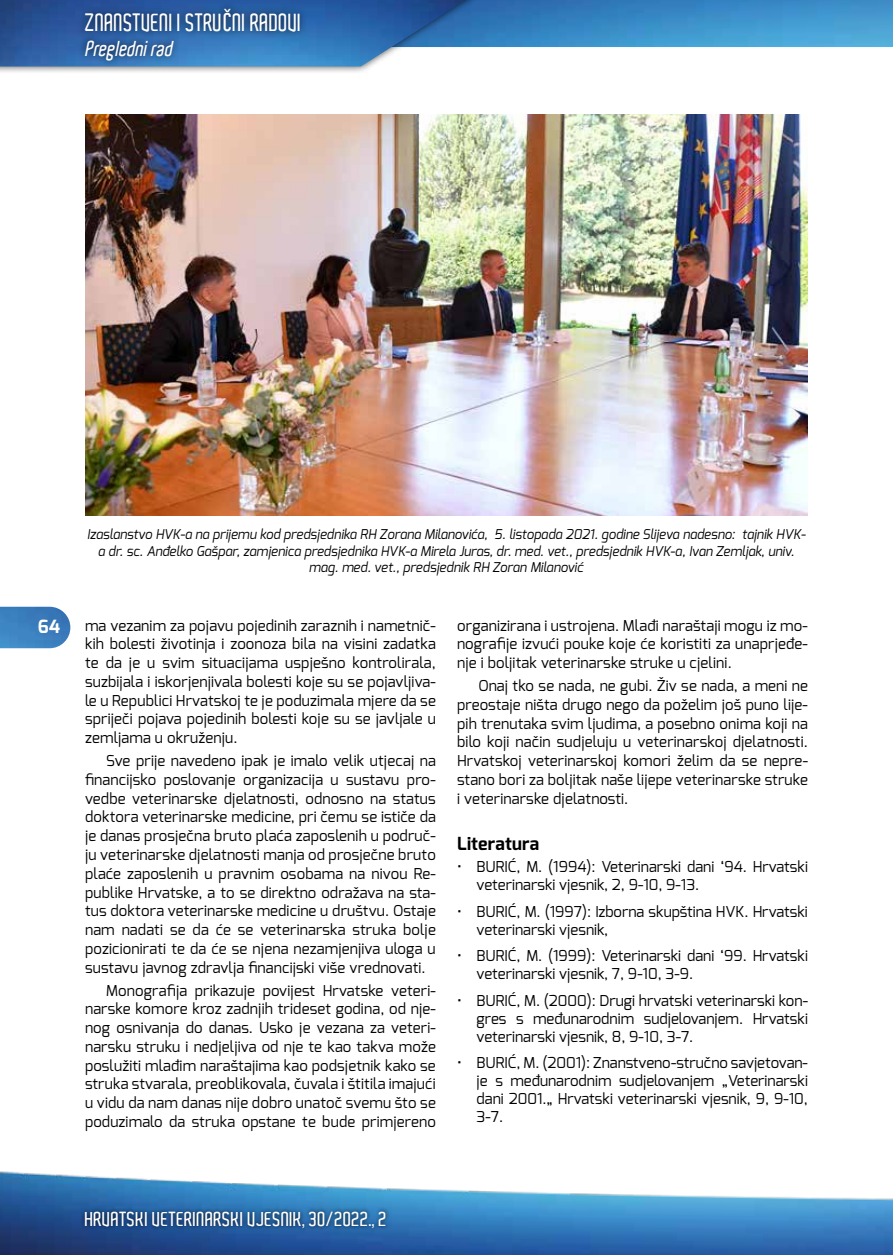
<style>
.page{position:relative;width:893px;height:1255px;background:#fff}
.page>*{position:absolute;margin:0;border:0;box-sizing:border-box;transform-origin:0 0}
.t1{font:600 24px "Aldo";color:#fff;scale:.9 1}
.t2{font:italic 600 21px "Aldo";color:#fff;scale:.9 1}
.t3{font:600 19.5px "Aldo";color:#fff}
.t4{font:700 18.15px "Exo";color:#fff}
.t5{font:700 18px "Exo";letter-spacing:.01em;color:#000}
.t6{font:15px/18.8px "Exo";color:#000;text-align:justify}
.t7{font:italic 13.5px/16.5px "Exo";color:#000;text-align:center}
.s1{font-family:"Libel Suit Rg";font-weight:400;font-size:22.5px}
</style>
<div class="page">
<img style="left:505px;top:0;width:388px;height:47px">
<div style="left:0;top:0;width:505px;height:75px;background:#000;opacity:.75"></div>
<img style="left:0;top:0;width:498px;height:66px">
<img style="left:0;top:1171px;width:893px;height:83px">
<img style="left:0;top:606px;width:70px;height:42px">
<div style="left:81px;top:1207px;width:309px;height:25px;background:#000;opacity:.75"></div>
<img style="left:85px;top:115px;width:723px;height:400px">
<div style="left:78px;top:1px;width:230px;height:67px;background:#000;opacity:.75"></div>
<h1 class="t1" style="left:85px;top:9px;width:242px">ZNANSTVENI I STRU<span class="s1">Č</span>NI RADOVI</h1>
<h2 class="t2" style="left:85px;top:37px;width:104px">Preglednirad</h2>
<p class="t4" style="left:38px;top:614px;width:24px">64</p>
<p class="t7" style="left:87px;top:526px;width:720px">Izaslanstvo HVK-a na prijemu kod predsjednika RH Zorana Milanovića, 5. listopada 2021. godine Slijeva nadesno: tajnik HVK&shy;a dr. sc. Anđelko Gašpar, zamjenica predsjednika HVK-a Mirela Juras, dr. med. vet., predsjednik HVK-a, Ivan Zemljak, univ. mag. med. vet., predsjednik RH Zoran Milanović</p>
<p class="t6" style="left:85px;top:615px;width:352px">ma vezanim za pojavu pojedinih zaraznih i nametnič&shy;kih bolesti životinja i zoonoza bila na visini zadatka te da je u svim situacijama uspješno kontrolirala, suzbijala i iskorjenjivala bolesti koje su se pojavljiva&shy;le u Republici Hrvatskoj te je poduzimala mjere da se spriječi pojava pojedinih bolesti koje su se javljale u zemljama u okruženju.</p>
<p class="t6" style="left:85px;top:751px;width:352px;text-indent:21px">Sve prije navedeno ipak je imalo velik utjecaj na financijsko poslovanje organizacija u sustavu pro&shy;vedbe veterinarske djelatnosti, odnosno na status doktora veterinarske medicine, pri čemu se ističe da je danas prosječna bruto plaća zaposlenih u područ&shy;ju veterinarske djelatnosti manja od prosječne bruto plaće zaposlenih u pravnim osobama na nivou Re&shy;publike Hrvatske, a to se direktno odražava na sta&shy;tus doktora veterinarske medicine u društvu. Ostaje nam nadati se da će se veterinarska struka bolje pozicionirati te da će se njena nezamjenjiva uloga u sustavu javnog zdravlja financijski više vrednovati.</p>
<p class="t6" style="left:85px;top:980px;width:352px;text-indent:21px">Monografija prikazuje povijest Hrvatske veteri&shy;narske komore kroz zadnjih trideset godina, od nje&shy;nog osnivanja do danas. Usko je vezana za veteri&shy;narsku struku i nedjeljiva od nje te kao takva može poslužiti mlađim naraštajima kao podsjetnik kako se struka stvarala, preoblikovala, čuvala i štitila imajući u vidu da nam danas nije dobro unatoč svemu što se poduzimalo da struka opstane te bude primjereno</p>
<p class="t6" style="left:457px;top:615px;width:352px">organizirana i ustrojena. Mlađi naraštaji mogu iz mo&shy;nografije izvući pouke koje će koristiti za unaprjeđe&shy;nje i boljitak veterinarske struke u cjelini.</p>
<p class="t6" style="left:457px;top:676px;width:352px;text-indent:21px">Onaj tko se nada, ne gubi. Živ se nada, a meni ne preostaje ništa drugo nego da poželim još puno lije&shy;pih trenutaka svim ljudima, a posebno onima koji na bilo koji način sudjeluju u veterinarskoj djelatnosti.<br>Hrvatskoj veterinarskoj komori želim da se nepre&shy;stano bori za boljitak naše lijepe veterinarske struke i veterinarske djelatnosti.</p>
<p class="t5" style="left:457px;top:831px;width:84px">Literatura</p>
<p class="t6" style="left:477px;top:857px;width:333px;line-height:18px;text-indent:-20px">• BURIĆ, M. (1994): Veterinarski dani ‘94. Hrvatski veterinarski vjesnik, 2, 9-10, 9-13.</p>
<p class="t6" style="left:477px;top:902px;width:333px;line-height:18px;text-indent:-20px">• BURIĆ, M. (1997): Izborna skupština HVK. Hrvatski veterinarski vjesnik,</p>
<p class="t6" style="left:477px;top:946px;width:333px;line-height:18px;text-indent:-20px">• BURIĆ, M. (1999): Veterinarski dani ‘99. Hrvatski veterinarski vjesnik, 7, 9-10, 3-9.</p>
<p class="t6" style="left:477px;top:991px;width:333px;line-height:18px;text-indent:-20px">• BURIĆ, M. (2000): Drugi hrvatski veterinarski kon&shy;gres s međunarodnim sudjelovanjem. Hrvatski veterinarski vjesnik, 8, 9-10, 3-7.</p>
<p class="t6" style="left:477px;top:1053px;width:333px;line-height:18px;text-indent:-20px">• BURIĆ, M. (2001): Znanstveno-stručno savjetovan&shy;je s međunarodnim sudjelovanjem „Veterinarski dani 2001.„ Hrvatski veterinarski vjesnik, 9, 9-10, 3-7.</p>
<h3 class="t3" style="left:85px;top:1207px;width:304px">HRVATSKI VETERINARSKI VJESNIK, 30/2022., 2</h3>
</div>
